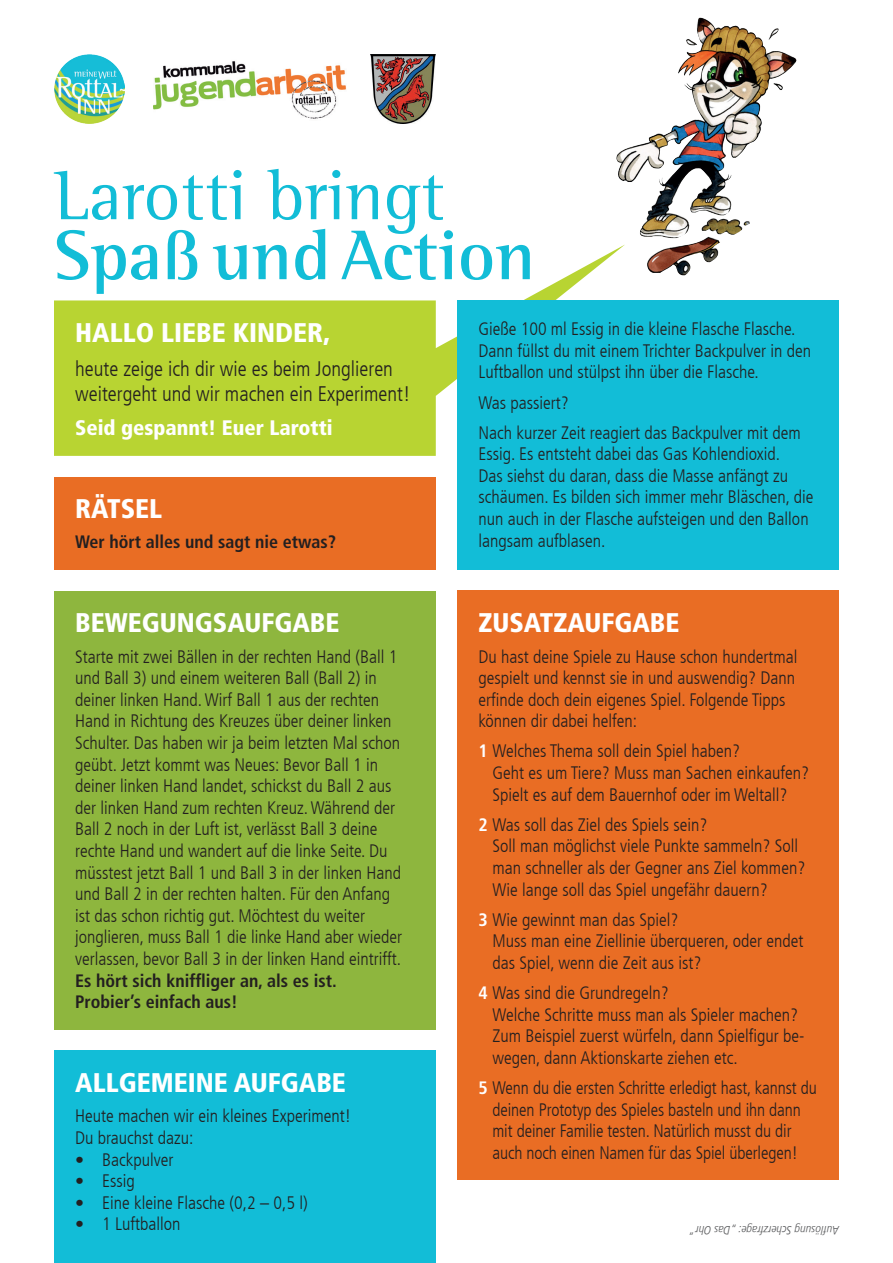
<style>
.page{position:relative;width:893px;height:1263px;background:#fff}
.page>*{position:absolute;margin:0;border:0;box-sizing:border-box;transform-origin:0 0}
.t1{font:72px "Rotis Semi Serif Std";color:#12bdd7}
.t2{font:700 72px "Rotis Semi Serif Std";color:#12bdd7}
.t3{font:900 condensed 27px "Frutiger LT Com";color:#fff}
.t4{font:300 condensed 21px/25.2px "Frutiger LT Com";color:#231f20}
.t5{font:900 condensed 21px "Frutiger LT Com";color:#fff}
.t6{font:300 condensed 18px/21.6px "Frutiger LT Com";color:#231f20}
.t7{font:700 condensed 18px/21.6px "Frutiger LT Com";color:#231f20}
.t8{font:italic 300 condensed 12px "Frutiger LT Com";color:#57585a}
.s1{font-weight:700;color:#fff}
</style>
<div class="page">
<img style="left:55px;top:54px;width:70px;height:70px">
<img style="left:154px;top:61px;width:192px;height:58px">
<img style="left:370px;top:54px;width:66px;height:70px">
<img style="left:616px;top:18px;width:149px;height:220px">
<svg style="left:54px;top:244px;width:571px;height:212px;fill:#b8d432"></svg>
<div style="left:54px;top:477px;width:382px;height:93px;background:#e96d24"></div>
<div style="left:54px;top:591px;width:382px;height:438px;background:#8eb63e"></div>
<div style="left:54px;top:1051px;width:382px;height:212px;background:#12bdd7"></div>
<div style="left:457px;top:591px;width:382px;height:589px;background:#e96d24"></div>
<div style="left:457px;top:300px;width:382px;height:270px;background:#12bdd7"></div>
<h1 class="t1" style="left:54px;top:153px;width:392px">Larotti bringt</h1>
<h1 class="t2" style="left:54px;top:212px;width:483px">Spaß und Action</h1>
<h2 class="t3" style="left:75px;top:316px;width:257px">HALLO LIEBE KINDER,</h2>
<p class="t4" style="left:75px;top:356px;width:337px">heute zeige ich dir wie es beim Jonglieren weitergeht und wir machen ein Experiment!</p>
<p class="t5" style="left:75px;top:415px;width:259px">Seid gespannt! Euer Larotti</p>
<p class="t6" style="left:478px;top:318px;width:334px">Gieße 100 ml Essig in die kleine Flasche Flasche.<br>Dann füllst du mit einem Trichter Backpulver in den<br>Luftballon und stülpst ihn über die Flasche.</p>
<p class="t6" style="left:478px;top:387px;width:324px;line-height:30.2px">Was passiert?<br>Nach kurzer Zeit reagiert das Backpulver mit dem</p>
<p class="t6" style="left:478px;top:443px;width:336px">Essig. Es entsteht dabei das Gas Kohlendioxid.<br>Das siehst du daran, dass die Masse anfängt zu schäumen. Es bilden sich immer mehr Bläschen, die nun auch in der Flasche aufsteigen und den Ballon langsam aufblasen.</p>
<h2 class="t3" style="left:75px;top:493px;width:89px">RÄTSEL</h2>
<p class="t7" style="left:75px;top:531px;width:263px">Wer hört alles und sagt nie etwas?</p>
<h2 class="t3" style="left:75px;top:607px;width:266px">BEWEGUNGSAUFGABE</h2>
<p class="t6" style="left:75px;top:646px;width:328px">Starte mit zwei Bällen in der rechten Hand (Ball 1 und Ball 3) und einem weiteren Ball (Ball 2) in deiner linken Hand. Wirf Ball 1 aus der rechten Hand in Richtung des Kreuzes über deiner linken Schulter. Das haben wir ja beim letzten Mal schon geübt. Jetzt kommt was Neues: Bevor Ball 1 in deiner linken Hand landet, schickst du Ball 2 aus der linken Hand zum rechten Kreuz. Während der Ball 2 noch in der Luft ist, verlässt Ball 3 deine rechte Hand und wandert auf die linke Seite. Du müsstest jetzt Ball 1 und Ball 3 in der linken Hand und Ball 2 in der rechten halten. Für den Anfang ist das schon richtig gut. Möchtest du weiter jonglieren, muss Ball 1 die linke Hand aber wieder verlassen, bevor Ball 3 in der linken Hand eintrifft.</p>
<p class="t7" style="left:75px;top:969px;width:263px">Es hört sich kniffliger an, als es ist.<br>Probier’s einfach aus!</p>
<h2 class="t3" style="left:75px;top:1066px;width:272px">ALLGEMEINE AUFGABE</h2>
<p class="t6" style="left:75px;top:1105px;width:278px">Heute machen wir ein kleines Experiment!<br>Du brauchst dazu:</p>
<p class="t6" style="left:75px;top:1149px;width:100px">• Backpulver</p>
<p class="t6" style="left:75px;top:1170px;width:61px">• Essig</p>
<p class="t6" style="left:75px;top:1192px;width:234px">• Eine kleine Flasche (0,2 – 0,5 l)</p>
<p class="t6" style="left:75px;top:1213px;width:107px">• 1 Luftballon</p>
<h2 class="t3" style="left:478px;top:607px;width:203px">ZUSATZAUFGABE</h2>
<p class="t6" style="left:478px;top:646px;width:320px">Du hast deine Spiele zu Hause schon hundertmal gespielt und kennst sie in und auswendig? Dann erfinde doch dein eigenes Spiel. Folgende Tipps können dir dabei helfen:</p>
<p class="t6" style="left:492px;top:741px;width:318px;text-indent:-14px"><span class="s1">1</span> Welches Thema soll dein Spiel haben?<br>Geht es um Tiere? Muss man Sachen einkaufen?<br>Spielt es auf dem Bauernhof oder im Weltall?</p>
<p class="t6" style="left:492px;top:814px;width:314px;text-indent:-14px"><span class="s1">2</span> Was soll das Ziel des Spiels sein?<br>Soll man möglichst viele Punkte sammeln? Soll man schneller als der Gegner ans Ziel kommen?<br>Wie lange soll das Spiel ungefähr dauern?</p>
<p class="t6" style="left:492px;top:909px;width:312px;text-indent:-14px"><span class="s1">3</span> Wie gewinnt man das Spiel?<br>Muss man eine Ziellinie überqueren, oder endet das Spiel, wenn die Zeit aus ist?</p>
<p class="t6" style="left:492px;top:982px;width:313px;text-indent:-14px"><span class="s1">4</span> Was sind die Grundregeln?<br>Welche Schritte muss man als Spieler machen?<br>Zum Beispiel zuerst würfeln, dann Spielfigur be&shy;wegen, dann Aktionskarte ziehen etc.</p>
<p class="t6" style="left:492px;top:1077px;width:326px;text-indent:-14px"><span class="s1">5</span> Wenn du die ersten Schritte erledigt hast, kannst du deinen Prototyp des Spieles basteln und ihn dann mit deiner Familie testen. Natürlich musst du dir auch noch einen Namen für das Spiel überlegen!</p>
<p class="t8" style="left:839px;top:1237px;width:151px;rotate:-180deg">Auflösung Scherzfrage: „Das Ohr“</p>
</div>
